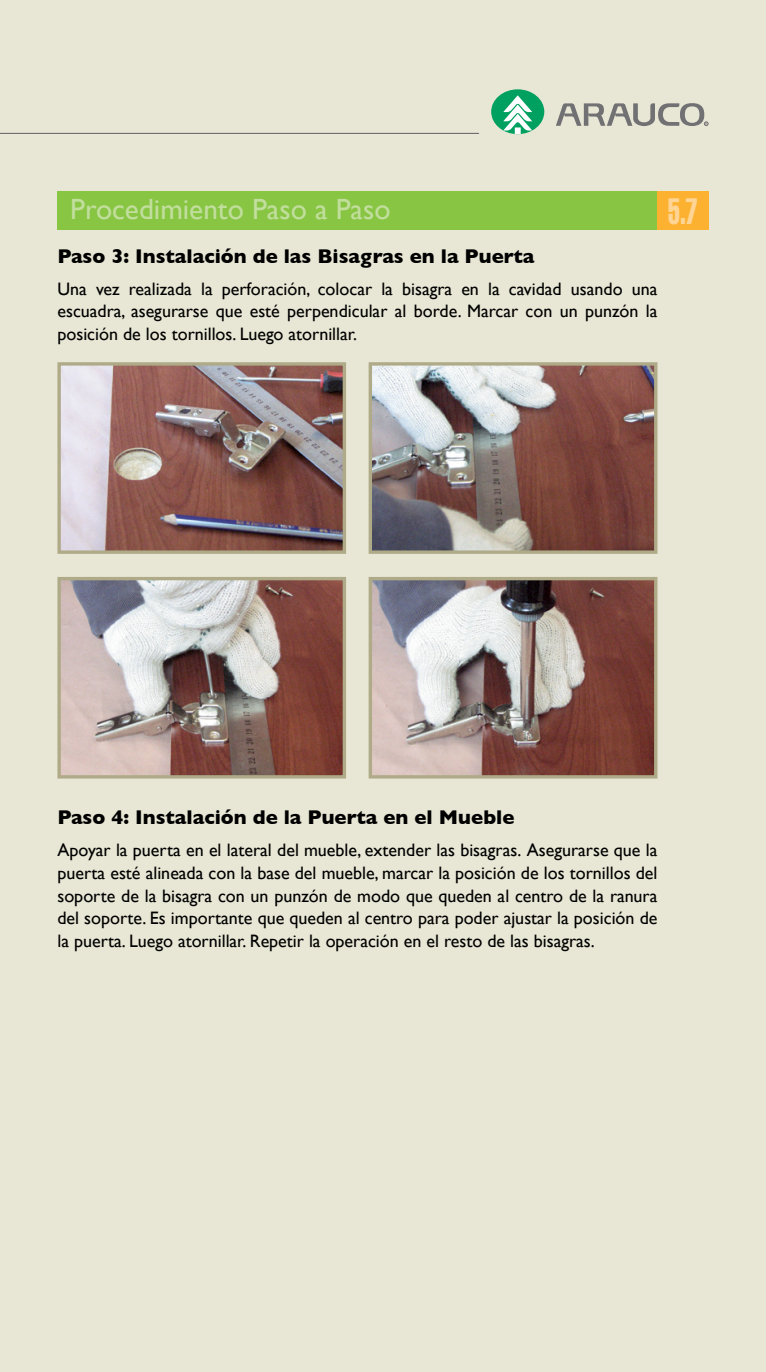
<style>
.page{position:relative;width:766px;height:1372px;background:#fff}
.page>*{position:absolute;margin:0;border:0;box-sizing:border-box;transform-origin:0 0}
.t1{font:36px "Helvetica LT Std Comp";color:#ffd596;scale:.7 1}
.t2{font:29.25px "Gill Sans";color:#c2de9d}
.t3{font:700 20.25px "Gill Sans";color:#000}
.t4{font:18px/22.5px "Gill Sans";color:#000;text-align:justify}
</style>
<div class="page">
<div style="left:0;top:0;width:765px;height:1371px;background:#e8e6d4"></div>
<img style="left:61px;top:366px;width:281px;height:184px">
<div style="left:57px;top:362px;width:289px;height:192px;border:3px solid #afab89"></div>
<img style="left:372px;top:366px;width:281px;height:184px">
<div style="left:368px;top:362px;width:289px;height:192px;border:3px solid #afab89"></div>
<img style="left:61px;top:581px;width:281px;height:193px">
<div style="left:57px;top:577px;width:289px;height:201px;border:3px solid #afab89"></div>
<img style="left:372px;top:581px;width:281px;height:193px">
<div style="left:368px;top:577px;width:289px;height:201px;border:3px solid #afab89"></div>
<div style="left:57px;top:191px;width:651px;height:39px;background:#87c543"></div>
<div style="left:657px;top:191px;width:51px;height:39px;background:#fcb131"></div>
<hr style="left:0;top:133px;width:478px;height:1px;background:#6d6e71">
<svg style="left:556px;top:103px;width:152px;height:23px"></svg>
<div style="left:491px;top:89px;width:53px;height:45px;background:#00a160;border-radius:50%"></div>
<svg style="left:503px;top:95px;width:29px;height:39px"></svg>
<h2 class="t2" style="left:70px;top:192px;width:322px">Procedimiento Paso a Paso</h2>
<h1 class="t1" style="left:668px;top:188px;width:43px">5.7</h1>
<p class="t3" style="left:57px;top:244px;width:478px">Paso 3: Instalación de las Bisagras en la Puerta</p>
<p class="t4" style="left:57px;top:277px;width:601px">Una vez realizada la perforación, colocar la bisagra en la cavidad usando una escuadra, asegurarse que esté perpendicular al borde. Marcar con un punzón la posición de los tornillos. Luego atornillar.</p>
<p class="t3" style="left:57px;top:805px;width:458px">Paso 4: Instalación de la Puerta en el Mueble</p>
<p class="t4" style="left:57px;top:839px;width:601px">Apoyar la puerta en el lateral del mueble, extender las bisagras. Asegurarse que la puerta esté alineada con la base del mueble, marcar la posición de los tornillos del soporte de la bisagra con un punzón de modo que queden al centro de la ranura del soporte. Es importante que queden al centro para poder ajustar la posición de la puerta. Luego atornillar. Repetir la operación en el resto de las bisagras.</p>
</div>
